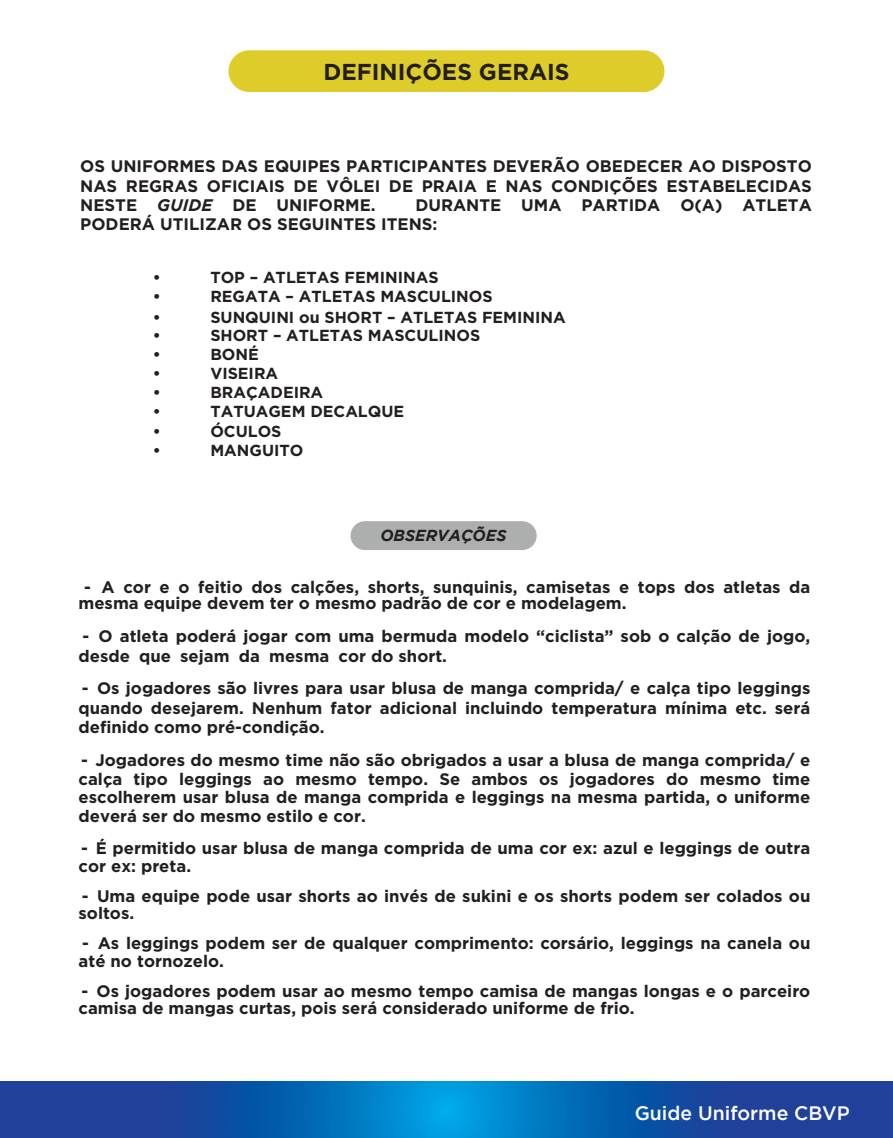
<style>
.page{position:relative;width:893px;height:1138px;background:#fff}
.page>*{position:absolute;margin:0;border:0;box-sizing:border-box;transform-origin:0 0}
.t1{font:700 22.95px "Gotham";color:#231f20}
.t2{font:500 19.35px "Gotham";color:#fff}
.t3{font:700 16.65px/17.4px "Gotham";color:#231f20}
.t4{font:700 16.05px "Gotham";color:#231f20}
.t5{font:italic 700 15.9px "Gotham";color:#231f20}
.s1{font-style:italic}
</style>
<div class="page">
<svg style="left:0;top:1082px;width:893px;height:56px;background:#0f5bac"></svg>
<div style="left:228px;top:50px;width:436px;height:42px;background:#decc2b;border-radius:21px"></div>
<div style="left:351px;top:521px;width:186px;height:29px;background:#adaeae;border-radius:14px"></div>
<h1 class="t1" style="left:323px;top:58px;width:248px">DEFINIÇÕES GERAIS</h1>
<p class="t3" style="left:80px;top:156px;width:733px;line-height:20px">OS UNIFORMES DAS EQUIPES PARTICIPANTES DEVERÃO OBEDECER AO DISPOSTO<br>NAS REGRAS OFICIAIS DE VÔLEI DE PRAIA E NAS CONDIÇÕES ESTABELECIDAS</p>
<p class="t3" style="left:80px;top:196px;width:297px">NESTE <span class="s1">GUIDE</span> DE UNIFORME.</p>
<p class="t3" style="left:80px;top:194px;width:733px;line-height:19.6px;text-indent:335px">DURANTE UMA PARTIDA O(A) ATLETA<br>PODERÁ UTILIZAR OS SEGUINTES ITENS:</p>
<p class="t4" style="left:153px;top:268px;width:9px">•</p>
<p class="t4" style="left:210px;top:268px;width:230px">TOP – ATLETAS FEMININAS</p>
<p class="t4" style="left:153px;top:287px;width:9px">•</p>
<p class="t4" style="left:210px;top:287px;width:284px">REGATA – ATLETAS MASCULINOS</p>
<p class="t4" style="left:153px;top:308px;width:9px">•</p>
<p class="t4" style="left:210px;top:308px;width:357px">SUNQUINI ou SHORT – ATLETAS FEMININA</p>
<p class="t4" style="left:153px;top:326px;width:9px">•</p>
<p class="t4" style="left:210px;top:326px;width:271px">SHORT – ATLETAS MASCULINOS</p>
<p class="t4" style="left:153px;top:345px;width:9px">•</p>
<p class="t4" style="left:210px;top:345px;width:50px">BONÉ</p>
<p class="t4" style="left:153px;top:364px;width:9px">•</p>
<p class="t4" style="left:210px;top:364px;width:69px">VISEIRA</p>
<p class="t4" style="left:153px;top:383px;width:9px">•</p>
<p class="t4" style="left:210px;top:383px;width:114px">BRAÇADEIRA</p>
<p class="t4" style="left:153px;top:402px;width:9px">•</p>
<p class="t4" style="left:210px;top:402px;width:195px">TATUAGEM DECALQUE</p>
<p class="t4" style="left:153px;top:422px;width:9px">•</p>
<p class="t4" style="left:210px;top:422px;width:73px">ÓCULOS</p>
<p class="t4" style="left:153px;top:441px;width:9px">•</p>
<p class="t4" style="left:210px;top:441px;width:95px">MANGUITO</p>
<p class="t5" style="left:380px;top:527px;width:128px">OBSERVAÇÕES</p>
<p class="t3" style="left:79px;top:578px;width:733px;line-height:16.6px;text-indent:6px">- A cor e o feitio dos calções, shorts, sunquinis, camisetas e tops dos atletas da mesma equipe devem ter o mesmo padrão de cor e modelagem.</p>
<p class="t3" style="left:79px;top:626px;width:733px;line-height:19.2px">- O atleta poderá jogar com uma bermuda modelo “ciclista” sob o calção de jogo, desde que sejam da mesma cor do short.</p>
<p class="t3" style="left:79px;top:678px;width:733px;line-height:19.2px;text-align:justify">- Os jogadores são livres para usar blusa de manga comprida/ e calça tipo leggings quando desejarem. Nenhum fator adicional incluindo temperatura mínima etc. será definido como pré-condição.</p>
<p class="t3" style="left:79px;top:750px;width:733px;line-height:18.9px;text-align:justify">- Jogadores do mesmo time não são obrigados a usar a blusa de manga comprida/ e calça tipo leggings ao mesmo tempo. Se ambos os jogadores do mesmo time escolherem usar blusa de manga comprida e leggings na mesma partida, o uniforme deverá ser do mesmo estilo e cor.</p>
<p class="t3" style="left:79px;top:839px;width:733px">- É permitido usar blusa de manga comprida de uma cor ex: azul e leggings de outra cor ex: preta.</p>
<p class="t3" style="left:79px;top:887px;width:733px">- Uma equipe pode usar shorts ao invés de sukini e os shorts podem ser colados ou soltos.</p>
<p class="t3" style="left:79px;top:934px;width:733px">- As leggings podem ser de qualquer comprimento: corsário, leggings na canela ou até no tornozelo.</p>
<p class="t3" style="left:79px;top:982px;width:733px">- Os jogadores podem usar ao mesmo tempo camisa de mangas longas e o parceiro camisa de mangas curtas, pois será considerado uniforme de frio.</p>
<p class="t2" style="left:635px;top:1102px;width:216px">Guide Uniforme CBVP</p>
</div>
